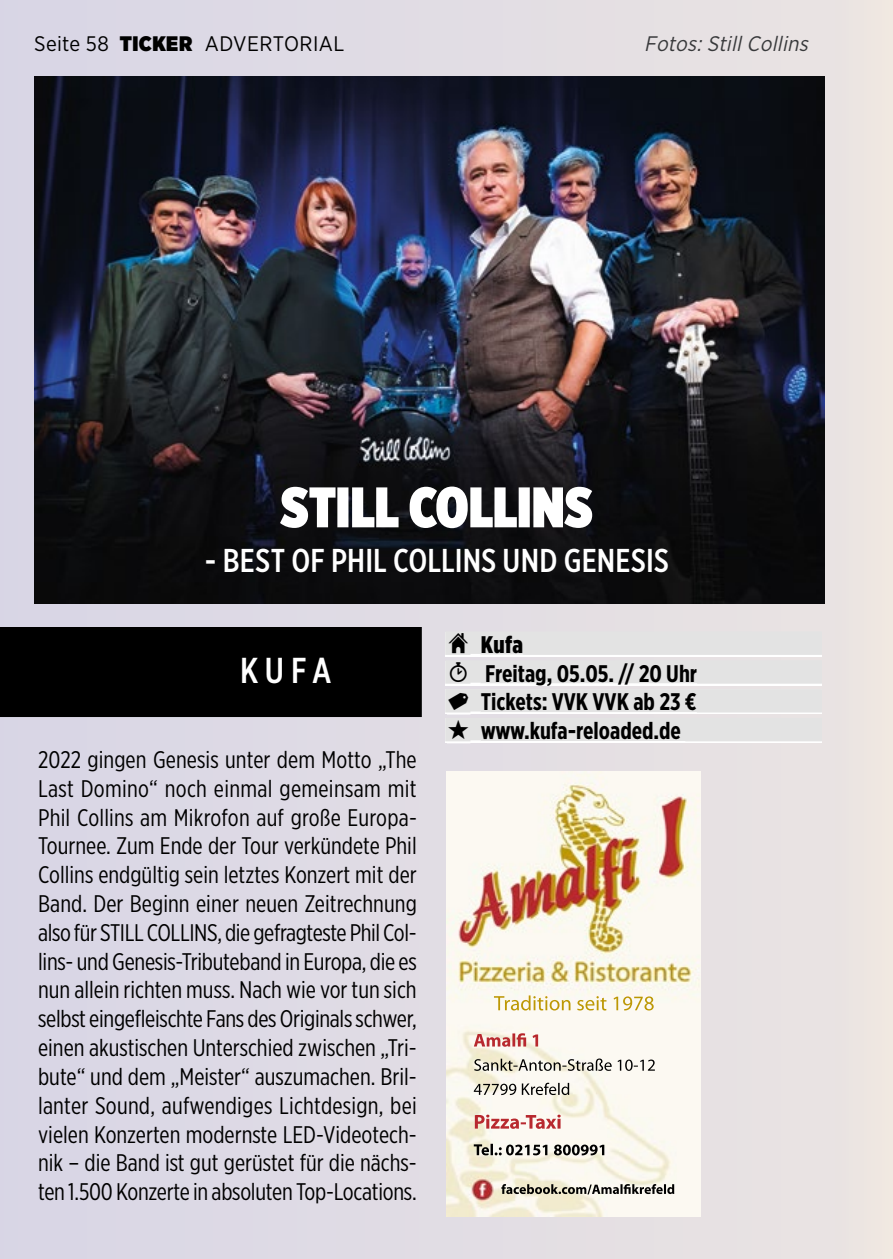
<style>
.page{position:relative;width:893px;height:1259px;background:#fff}
.page>*{position:absolute;margin:0;border:0;box-sizing:border-box;transform-origin:0 0}
.t1{font:900 57px "Gotham X Narrow";color:#fff}
.t2{font:500 36px "Gotham X Narrow";color:#fff}
.t3{font:500 33px "Gotham X Narrow";letter-spacing:.005em;color:#fff}
.t4{font:24px/28.8px "Gotham X Narrow";letter-spacing:-.01em;color:#000;text-align:justify}
.t5{font:700 24px/28.8px "Gotham X Narrow";color:#000}
.t6{font:21px "Gotham Narrow";letter-spacing:.02em;color:#000}
.t7{font:italic 21px "Gotham Narrow";color:#38393b}
.s1{font-weight:900}
</style>
<div class="page">
<div style="left:0;top:0;width:893px;height:1259px;background:linear-gradient(to right,#d7d4e5,#eae4e1)"></div>
<img style="left:34px;top:77px;width:791px;height:527px">
<div style="left:0;top:627px;width:422px;height:90px;background:#000"></div>
<div style="left:445px;top:632px;width:377px;height:25px;background:#fff"></div>
<div style="left:445px;top:631px;width:377px;height:24px;background:#e3e3e3"></div>
<hr style="left:481px;top:654px;width:42px;height:2px;background:#fff">
<div style="left:445px;top:660px;width:377px;height:25px;background:#ebebeb"></div>
<div style="left:445px;top:660px;width:377px;height:23px;background:#e3e3e3"></div>
<hr style="left:447px;top:684px;width:23px;height:2px;background:#fff">
<hr style="left:481px;top:683px;width:216px;height:1px;background:#fff">
<div style="left:445px;top:689px;width:377px;height:25px;background:#f0f0f0"></div>
<div style="left:445px;top:689px;width:377px;height:23px;background:#e3e3e3"></div>
<svg style="left:447px;top:711px;width:34px;height:3px"></svg>
<hr style="left:481px;top:712px;width:216px;height:1px;background:#fff">
<div style="left:445px;top:718px;width:377px;height:25px;background:#f5f5f5"></div>
<div style="left:445px;top:718px;width:377px;height:23px;background:#e3e3e3"></div>
<hr style="left:481px;top:741px;width:204px;height:1px;background:#fff">
<img style="left:447px;top:771px;width:253px;height:445px">
<svg style="left:447px;top:654px;width:34px;height:31px"></svg>
<p class="t6" style="left:34px;top:31px;width:312px">Seite 58 <span class="s1">TICKER</span> ADVERTORIAL</p>
<p class="t7" style="left:644px;top:31px;width:171px">Fotos:StillCollins</p>
<h1 class="t1" style="left:281px;top:471px;width:313px">STILL COLLINS</h1>
<h3 class="t3" style="left:205px;top:541px;width:465px">- BEST OF PHIL COLLINS UND GENESIS</h3>
<h2 class="t2" style="left:240px;top:648px;width:93px">KUFA</h2>
<p class="t4" style="left:38px;top:745px;width:380px">2022 gingen Genesis unter dem Motto „The Last Domino“ noch einmal gemeinsam mit Phil Collins am Mikrofon auf große Europa-Tournee. Zum Ende der Tour verkündete Phil Collins endgültig sein letztes Konzert mit der Band. Der Beginn einer neuen Zeitrechnung also für STILL COLLINS, die gefragteste Phil Col&shy;lins- und Genesis-Tributeband in Europa, die es nun allein richten muss. Nach wie vor tun sich selbst eingefleischte Fans des Originals schwer, einen akustischen Unterschied zwischen „Tri&shy;bute“ und dem „Meister“ auszumachen. Bril&shy;lanter Sound, aufwendiges Lichtdesign, bei vielen Konzerten modernste LED-Videotech&shy;nik – die Band ist gut gerüstet für die nächs&shy;ten 1.500 Konzerte in absoluten Top-Locations.</p>
<p class="t5" style="left:485px;top:630px;width:214px;text-indent:-38px">★ <span class="s1">Kufa<br></span>Freitag, 05.05. // 20 Uhr</p>
<p class="t5" style="left:447px;top:687px;width:251px">▼ Tickets: VVK VVK ab 23 €</p>
<p class="t5" style="left:447px;top:716px;width:236px">▲ www.kufa-reloaded.de</p>
</div>
